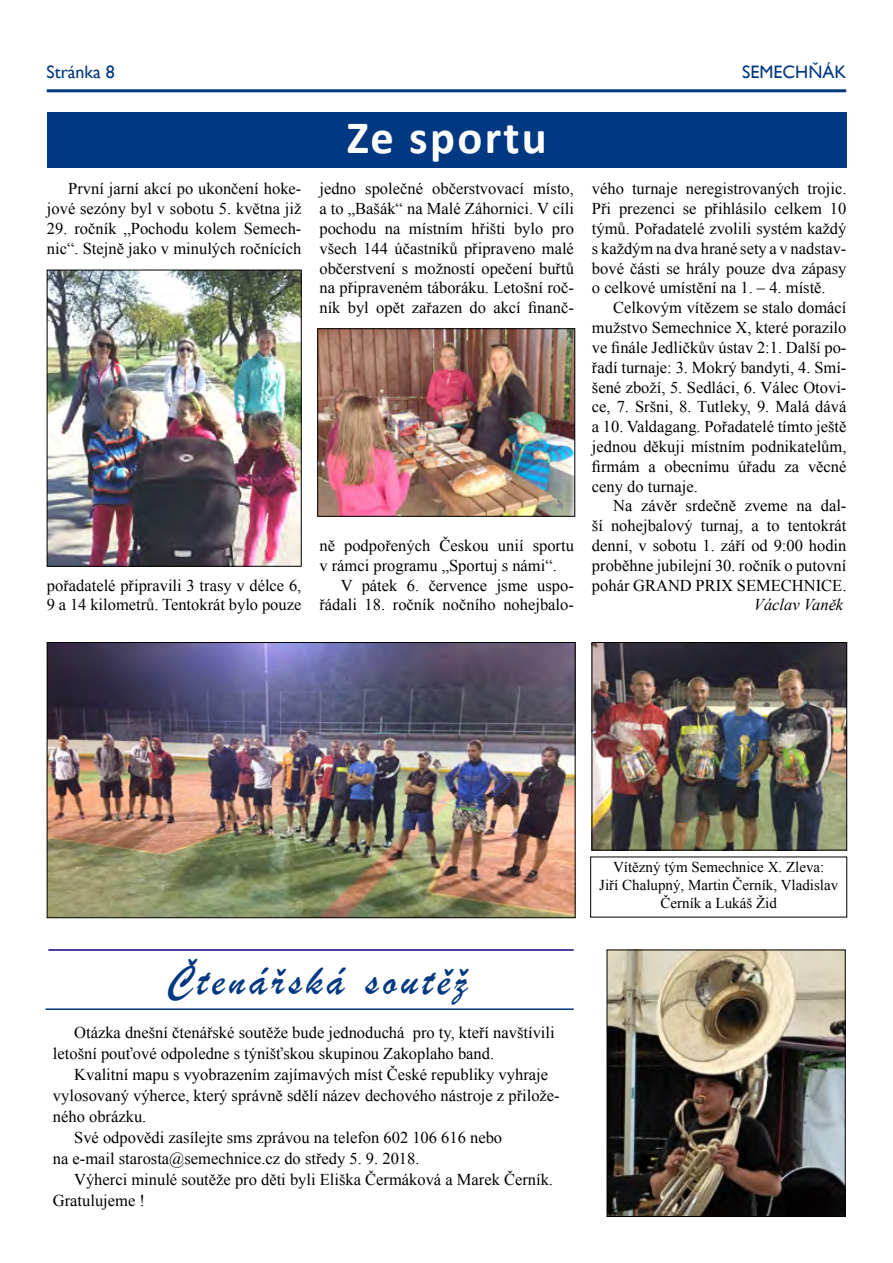
<style>
.page{position:relative;width:893px;height:1263px;background:#fff}
.page>*{position:absolute;margin:0;border:0;box-sizing:border-box;transform-origin:0 0}
.t1{font:700 46.5px "Calibri";letter-spacing:.05em;color:#fff}
.t2{font:43.5px "Brush Script";letter-spacing:.1em;color:#003882}
.t3{font:18px "Gill Sans";color:#003882}
.t4{font:16.5px/19.8px "Times New Roman";color:#000}
.t5{font:italic 16.5px "Times New Roman";color:#000}
.t6{font:15px/18px "Times New Roman";color:#000;text-align:center}
</style>
<div class="page">
<hr style="left:47px;top:89px;width:799px;height:3px;background:#003882">
<div style="left:47px;top:112px;width:799px;height:55px;background:#003882"></div>
<hr style="left:45px;top:1008px;width:529px;height:2px;background:#003882">
<hr style="left:48px;top:949px;width:526px;height:2px;background:#120081">
<img style="left:609px;top:951px;width:235px;height:264px">
<div style="left:607px;top:949px;width:239px;height:268px;border:1px solid #000"></div>
<img style="left:49px;top:644px;width:524px;height:272px">
<div style="left:47px;top:642px;width:528px;height:276px;border:1px solid #000"></div>
<img style="left:594px;top:644px;width:251px;height:204px">
<div style="left:592px;top:642px;width:255px;height:208px;border:1px solid #000"></div>
<img style="left:49px;top:272px;width:251px;height:293px">
<div style="left:47px;top:270px;width:255px;height:297px;border:1px solid #000"></div>
<img style="left:319px;top:330px;width:254px;height:185px">
<div style="left:317px;top:328px;width:258px;height:189px;border:1px solid #000"></div>
<p class="t3" style="left:47px;top:61px;width:70px">STRÁNKA 8</p>
<p class="t3" style="left:742px;top:62px;width:106px">SEMECHŇÁK</p>
<p class="t4" style="left:47px;top:179px;width:256px;text-align:right">První jarní akcí po ukončení hoke&shy;jové sezóny byl v sobotu 5. května již</p>
<p class="t4" style="left:47px;top:218px;width:256px">29. ročník „Pochodu kolem Semech&shy;nic“. Stejně jako v minulých ročnících</p>
<p class="t4" style="left:47px;top:575px;width:256px">pořadatelé připravili 3 trasy v délce 6,<br>9 a 14 kilometrů. Tentokrát bylo pouze</p>
<h1 class="t1" style="left:347px;top:108px;width:202px">Ze sportu</h1>
<p class="t4" style="left:319px;top:179px;width:256px;text-align:justify">jedno společné občerstvovací místo, a to „Bašák“ na Malé Záhornici. V cíli pochodu na místním hřišti bylo pro všech 144 účastníků připraveno malé občerstvení s možností opečení buřtů na připraveném táboráku. Letošní roč&shy;ník byl opět zařazen do akcí finanč-</p>
<p class="t4" style="left:319px;top:535px;width:256px">ně podpořených Českou unií sportu v rámci programu „Sportuj s námi“.</p>
<p class="t4" style="left:319px;top:575px;width:256px;text-align:right">V pátek 6. července jsme uspo&shy;řádali 18. ročník nočního nohejbalo-</p>
<p class="t4" style="left:592px;top:179px;width:256px;text-align:justify">vého turnaje neregistrovaných trojic.<br>Při prezenci se přihlásilo celkem 10 týmů. Pořadatelé zvolili systém každý s každým na dva hrané sety a v nadstav&shy;bové části se hrály pouze dva zápasy o celkové umístění na 1. – 4. místě.</p>
<p class="t4" style="left:592px;top:298px;width:256px;text-align:justify;text-indent:21px">Celkovým vítězem se stalo domácí mužstvo Semechnice X, které porazilo ve finále Jedličkův ústav 2:1. Další po&shy;řadí turnaje: 3. Mokrý bandyti, 4. Smí&shy;šené zboží, 5. Sedláci, 6. Válec Otovi&shy;ce, 7. Sršni, 8. Tutleky, 9. Malá dává a 10. Valdagang. Pořadatelé tímto ještě jednou děkuji místním podnikatelům, firmám a obecnímu úřadu za věcné ceny do turnaje.</p>
<p class="t4" style="left:592px;top:496px;width:256px;text-align:justify;text-indent:21px">Na závěr srdečně zveme na dal&shy;ší nohejbalový turnaj, a to tentokrát denní, v sobotu 1. září od 9:00 hodin proběhne jubilejní 30. ročník o putovní pohár GRAND PRIX SEMECHNICE.</p>
<p class="t5" style="left:754px;top:593px;width:91px">Václav Vaněk</p>
<h2 class="t2" style="left:181px;top:945px;width:16px">ˇ</h2>
<h2 class="t2" style="left:166px;top:954px;width:303px">Ctenárská soutez</h2>
<h2 class="t2" style="left:270px;top:955px;width:16px">ˇ</h2>
<h2 class="t2" style="left:438px;top:955px;width:31px">ˇˇ</h2>
<p class="t4" style="left:53px;top:1021px;width:503px;line-height:21px;text-indent:21px">Otázka dnešní čtenářské soutěže bude jednoduchá pro ty, kteří navštívili letošní pouťové odpoledne s týnišťskou skupinou Zakoplaho band.</p>
<p class="t4" style="left:74px;top:1064px;width:475px">Kvalitní mapu s vyobrazením zajímavých míst České republiky vyhraje</p>
<p class="t4" style="left:53px;top:1085px;width:508px">vylosovaný výherce, který správně sdělí název dechového nástroje z přilože-</p>
<p class="t4" style="left:53px;top:1106px;width:95px">ného obrázku.</p>
<p class="t4" style="left:74px;top:1127px;width:430px">Své odpovědi zasílejte sms zprávou na telefon 602 106 616 nebo</p>
<p class="t4" style="left:53px;top:1148px;width:368px">na e-mail starosta@semechnice.cz do středy 5. 9. 2018.</p>
<p class="t4" style="left:74px;top:1169px;width:480px">Výherci minulé soutěže pro děti byli Eliška Čermáková a Marek Černík.</p>
<p class="t4" style="left:53px;top:1190px;width:94px">Gratulujeme !</p>
<p class="t6" style="left:599px;top:858px;width:240px">Vítězný tým Semechnice X. Zleva:<br>Jiří Chalupný, Martin Černík, Vladislav<br>Černík a Lukáš Žid</p>
</div>
